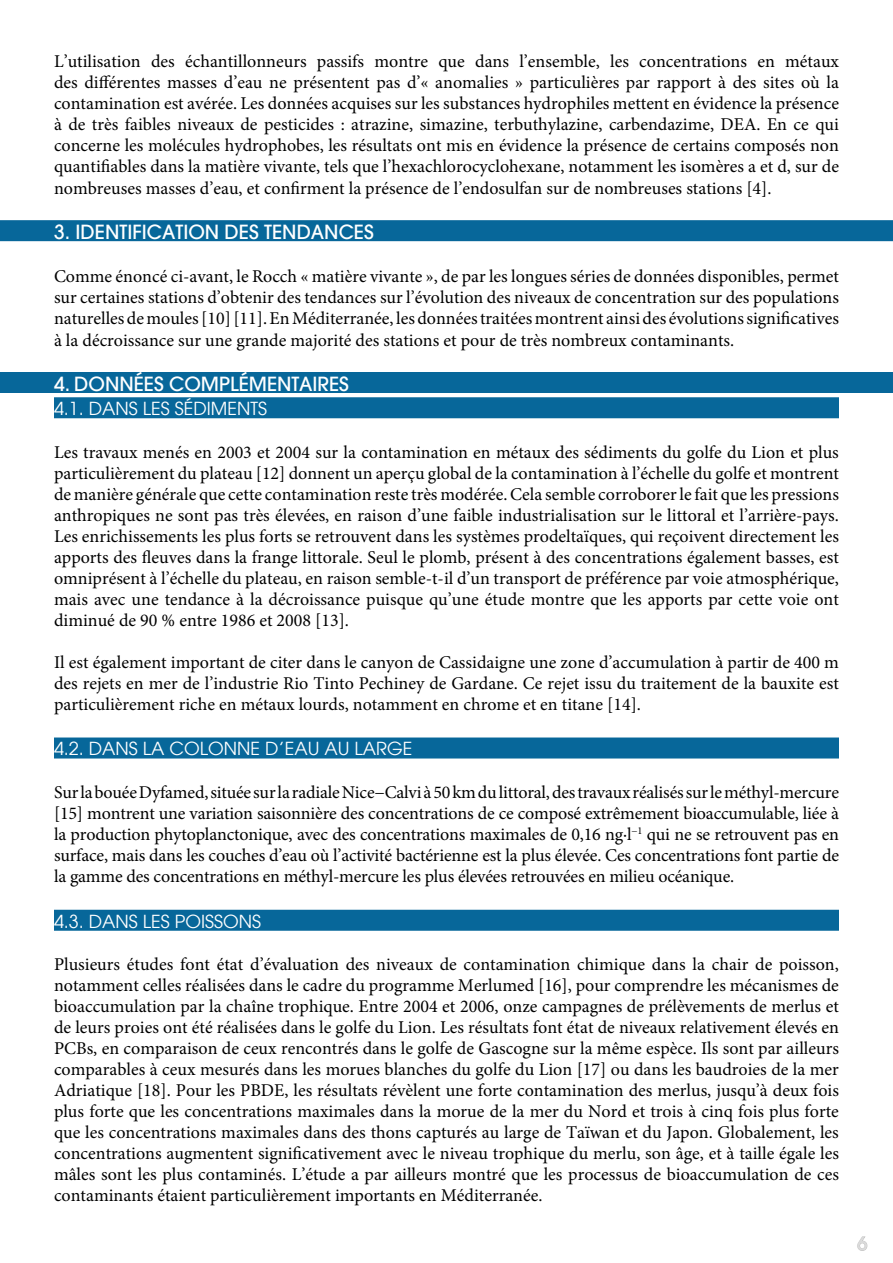
<style>
.page{position:relative;width:893px;height:1263px;background:#fff}
.page>*{position:absolute;margin:0;border:0;box-sizing:border-box;transform-origin:0 0}
.t1{font:500 19.5px "Avant Garde LT";color:#fff}
.t2{font:18px/21px "Minion Pro";color:#000;text-align:justify}
.t3{font:18px "Avant Garde LT";color:#fff}
.t4{font:500 18px "Avant Garde LT";color:#dadada}
</style>
<div class="page">
<svg style="left:857px;top:1236px;width:11px;height:15px"></svg>
<div style="left:0;top:220px;width:893px;height:21px;background:#07679a"></div>
<div style="left:0;top:372px;width:893px;height:21px;background:#07679a"></div>
<div style="left:54px;top:397px;width:785px;height:21px;background:#07679a"></div>
<div style="left:54px;top:737px;width:785px;height:21px;background:#07679a"></div>
<div style="left:54px;top:910px;width:785px;height:21px;background:#07679a"></div>
<p class="t2" style="left:54px;top:51px;width:786px">L’utilisation des échantillonneurs passifs montre que dans l’ensemble, les concentrations en métaux des différentes masses d’eau ne présentent pas d’« anomalies » particulières par rapport à des sites où la contamination est avérée. Les données acquises sur les substances hydrophiles mettent en évidence la présence à de très faibles niveaux de pesticides : atrazine, simazine, terbuthylazine, carbendazime, DEA. En ce qui concerne les molécules hydrophobes, les résultats ont mis en évidence la présence de certains composés non quantifiables dans la matière vivante, tels que l’hexachlorocyclohexane, notamment les isomères a et d, sur de nombreuses masses d’eau, et confirment la présence de l’endosulfan sur de nombreuses stations [4].</p>
<p class="t1" style="left:54px;top:220px;width:321px">3. IDENTIFICATION DES TENDANCES</p>
<p class="t2" style="left:54px;top:266px;width:786px">Comme énoncé ci-avant, le Rocch « matière vivante », de par les longues séries de données disponibles, permet sur certaines stations d’obtenir des tendances sur l’évolution des niveaux de concentration sur des populations naturelles de moules [10] [11]. En Méditerranée, les données traitées montrent ainsi des évolutions significatives à la décroissance sur une grande majorité des stations et pour de très nombreux contaminants.</p>
<p class="t1" style="left:54px;top:372px;width:296px">4. DONNÉES COMPLÉMENTAIRES</p>
<p class="t3" style="left:54px;top:398px;width:215px">4.1. DANS LES SÉDIMENTS</p>
<p class="t2" style="left:54px;top:442px;width:787px">Les travaux menés en 2003 et 2004 sur la contamination en métaux des sédiments du golfe du Lion et plus particulièrement du plateau [12] donnent un aperçu global de la contamination à l’échelle du golfe et montrent de manière générale que cette contamination reste très modérée. Cela semble corroborer le fait que les pressions anthropiques ne sont pas très élevées, en raison d’une faible industrialisation sur le littoral et l’arrière-pays.<br>Les enrichissements les plus forts se retrouvent dans les systèmes prodeltaïques, qui reçoivent directement les apports des fleuves dans la frange littorale. Seul le plomb, présent à des concentrations également basses, est omniprésent à l’échelle du plateau, en raison semble-t-il d’un transport de préférence par voie atmosphérique, mais avec une tendance à la décroissance puisque qu’une étude montre que les apports par cette voie ont diminué de 90 % entre 1986 et 2008 [13].</p>
<p class="t2" style="left:54px;top:652px;width:786px">Il est également important de citer dans le canyon de Cassidaigne une zone d’accumulation à partir de 400 m des rejets en mer de l’industrie Rio Tinto Pechiney de Gardane. Ce rejet issu du traitement de la bauxite est particulièrement riche en métaux lourds, notamment en chrome et en titane [14].</p>
<p class="t3" style="left:54px;top:738px;width:360px">4.2. DANS LA COLONNE D’EAU AU LARGE</p>
<p class="t2" style="left:54px;top:782px;width:787px">Sur la bouée Dyfamed, située sur la radiale Nice−Calvi à 50 km du littoral, des travaux réalisés sur le méthyl-mercure [15] montrent une variation saisonnière des concentrations de ce composé extrêmement bioaccumulable, liée à la production phytoplanctonique, avec des concentrations maximales de 0,16 ng·l<sup>−1</sup> qui ne se retrouvent pas en surface, mais dans les couches d’eau où l’activité bactérienne est la plus élevée. Ces concentrations font partie de la gamme des concentrations en méthyl-mercure les plus élevées retrouvées en milieu océanique.</p>
<p class="t3" style="left:54px;top:910px;width:209px">4.3. DANS LES POISSONS</p>
<p class="t2" style="left:54px;top:954px;width:786px">Plusieurs études font état d’évaluation des niveaux de contamination chimique dans la chair de poisson, notamment celles réalisées dans le cadre du programme Merlumed [16], pour comprendre les mécanismes de bioaccumulation par la chaîne trophique. Entre 2004 et 2006, onze campagnes de prélèvements de merlus et de leurs proies ont été réalisées dans le golfe du Lion. Les résultats font état de niveaux relativement élevés en PCBs, en comparaison de ceux rencontrés dans le golfe de Gascogne sur la même espèce. Ils sont par ailleurs comparables à ceux mesurés dans les morues blanches du golfe du Lion [17] ou dans les baudroies de la mer Adriatique [18]. Pour les PBDE, les résultats révèlent une forte contamination des merlus, jusqu’à deux fois plus forte que les concentrations maximales dans la morue de la mer du Nord et trois à cinq fois plus forte que les concentrations maximales dans des thons capturés au large de Taïwan et du Japon. Globalement, les concentrations augmentent significativement avec le niveau trophique du merlu, son âge, et à taille égale les mâles sont les plus contaminés. L’étude a par ailleurs montré que les processus de bioaccumulation de ces contaminants étaient particulièrement importants en Méditerranée.</p>
<p class="t4" style="left:857px;top:1232px;width:11px">6</p>
</div>
